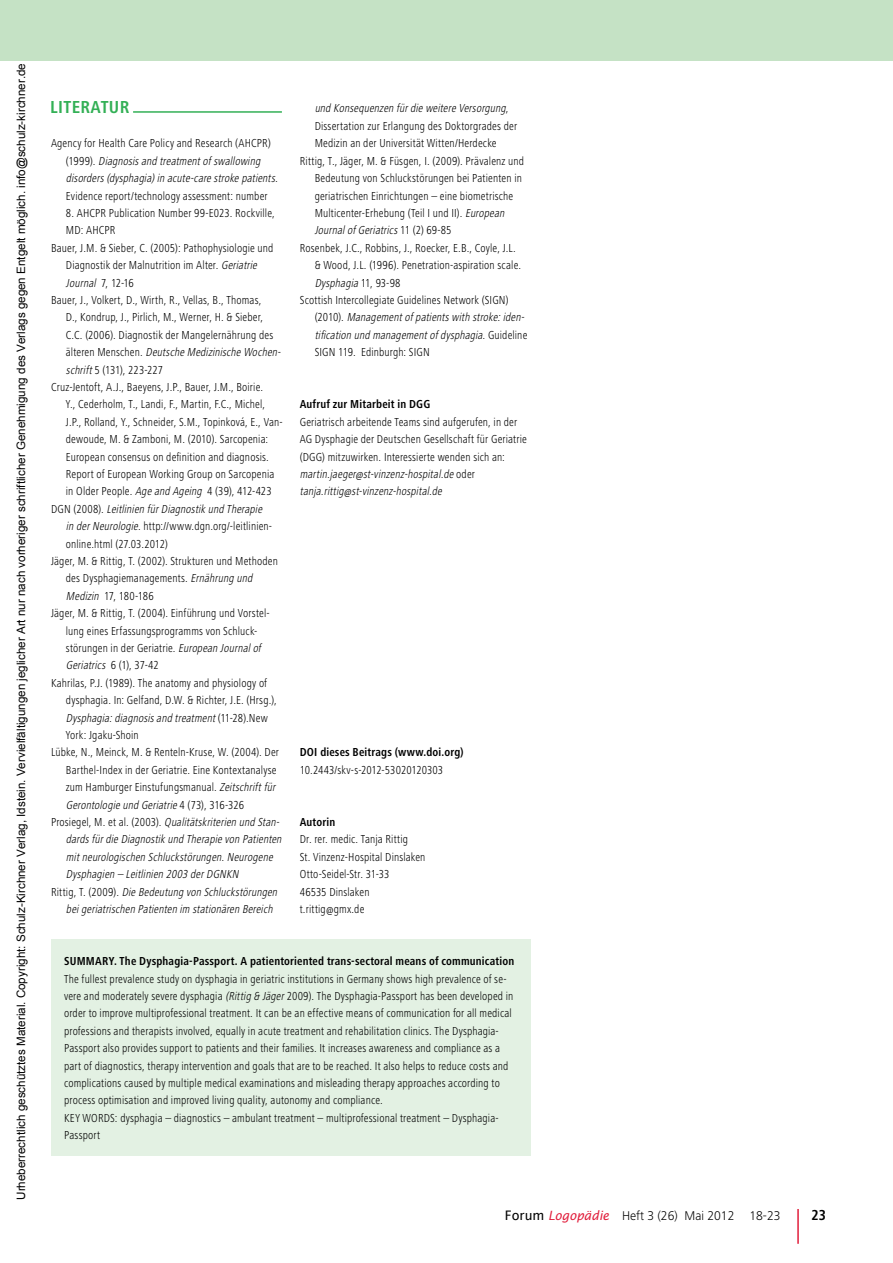
<style>
.page{position:relative;width:893px;height:1263px;background:#fff}
.page>*{position:absolute;margin:0;border:0;box-sizing:border-box;transform-origin:0 0}
.t1{font:700 condensed 18px "Frutiger Next LT";letter-spacing:.02em;color:#33b056}
.t2{font:700 condensed 15px "Frutiger Next LT";color:#000}
.t3{font:300 13.2px "Frutiger Next LT";color:#000}
.t4{font:300 condensed 12px/17.4px "Frutiger Next LT";letter-spacing:.01em;color:#000}
.t5{font:italic 300 condensed 12px/17.4px "Frutiger Next LT";color:#000}
.t6{font:700 condensed 12px "Frutiger Next LT";letter-spacing:.015em;color:#000}
.t7{font:11.55px "Arial";color:#000}
.s1{font-style:normal}
.s2{font-style:italic}
.s3{font-family:"Lucida Sans Unicode";font-weight:400}
.s4{font-family:"Lucida Sans";font-weight:400;font-style:italic;font-size:12.75px;color:#e11e3c}
</style>
<div class="page">
<hr style="left:797px;top:1209px;width:2px;height:35px;background:#e11e3c">
<div style="left:0;top:0;width:893px;height:61px;background:#c5e2c5"></div>
<div style="left:51px;top:939px;width:480px;height:217px;background:#e3f1e3"></div>
<hr style="left:133px;top:111px;width:149px;height:2px;background:#33b056">
<p class="t7" style="left:14px;top:1200px;width:1138px;rotate:-90deg">Urheberrechtlich geschütztes Material. Copyright: Schulz-Kirchner Verlag, Idstein. Vervielfältigungen jeglicher Art nur nach vorheriger schriftlicher Genehmigung des Verlags gegen Entgelt möglich. info@schulz-kirchner.de</p>
<h1 class="t1" style="left:50px;top:97px;width:81px">LITERATUR</h1>
<p class="t5" style="left:66px;top:135px;width:216px;text-indent:-15px"><span class="s1">Agency for Health Care Policy and Research (AHCPR)<br>( 1 9 9 9 ) .</span> Diagnosisand treatmentofswallowing disorders(dysphagia)in acute-carestrokepatients.</p>
<p class="t4" style="left:66px;top:187px;width:203px">Evidence report/technology assessment: number</p>
<p class="t4" style="left:66px;top:204px;width:210px">8. AHCPR Publication Number 99-E023. Rockville,</p>
<p class="t4" style="left:66px;top:222px;width:51px">MD: AHCPR</p>
<p class="t4" style="left:51px;top:239px;width:224px">Bauer, J.M. &amp; Sieber, C. (2005): Pathophysiologie und</p>
<p class="t4" style="left:66px;top:256px;width:195px">Diagnostik der Malnutrition im Alter. <span class="s2">Geriatrie</span></p>
<p class="t5" style="left:66px;top:274px;width:70px">Journal <span class="s1">7, 1 2 -1 6</span></p>
<p class="t4" style="left:51px;top:291px;width:212px">Bauer, J., Volkert, D., Wirth, R., Vellas, B., Thomas,</p>
<p class="t4" style="left:66px;top:309px;width:199px">D., Kondrup, J., Pirlich, M., Werner, H. &amp; Sieber,</p>
<p class="t4" style="left:66px;top:326px;width:209px">C.C. (2006). Diagnostik der Mangelernährung des</p>
<p class="t5" style="left:66px;top:343px;width:219px"><span class="s1">ä l t e r e n M e n s c h e n .</span> DeutscheMedizinischeWochen-</p>
<p class="t4" style="left:66px;top:361px;width:99px"><span class="s2">schrift</span>5 (131), 223-227</p>
<p class="t4" style="left:51px;top:378px;width:214px">Cruz-Jentoft, A.J., Baeyens, J.P., Bauer, J.M., Boirie.</p>
<p class="t4" style="left:66px;top:396px;width:201px">Y., Cederholm, T., Landi, F., Martin, F.C., Michel,</p>
<p class="t4" style="left:66px;top:413px;width:218px">J.P., Rolland, Y., Schneider, S.M., Topinková, E., Van-</p>
<p class="t4" style="left:66px;top:430px;width:204px">dewoude, M. &amp; Zamboni, M. (2010). Sarcopenia:</p>
<p class="t4" style="left:66px;top:448px;width:204px">European consensus on definition and diagnosis.</p>
<p class="t4" style="left:66px;top:465px;width:210px">Report of European Working Group on Sarcopenia</p>
<p class="t4" style="left:66px;top:483px;width:207px">in Older People. <span class="s2">Ageand Ageing</span> 4 (39), 412-423</p>
<p class="t5" style="left:51px;top:500px;width:215px"><span class="s1">D G N ( 2 0 0 8 ) .</span> Leitlinien fürDiagnostikund Therapie</p>
<p class="t4" style="left:66px;top:517px;width:208px"><span class="s2">in derNeurologie</span>. http://www.dgn.org/-leitlinien-</p>
<p class="t4" style="left:66px;top:535px;width:104px">online.html (27.03.2012)</p>
<p class="t4" style="left:51px;top:552px;width:228px">Jäger, M. &amp; Rittig, T. (2002). Strukturen und Methoden</p>
<p class="t4" style="left:66px;top:570px;width:190px">des Dysphagiemanagements. <span class="s2">Ernährung und</span></p>
<p class="t4" style="left:66px;top:587px;width:89px"><span class="s2">Medizin</span> 17, 180-186</p>
<p class="t4" style="left:51px;top:604px;width:220px">Jäger, M. &amp; Rittig, T. (2004). Einführung und Vorstel-</p>
<p class="t4" style="left:66px;top:622px;width:193px">lung eines Erfassungsprogramms von Schluck-</p>
<p class="t4" style="left:66px;top:639px;width:199px">störungen in der Geriatrie. <span class="s2">European Journalof</span></p>
<p class="t5" style="left:66px;top:657px;width:94px">Geriatrics <span class="s1">6 ( 1 ) , 3 7 - 4 2</span></p>
<p class="t4" style="left:51px;top:674px;width:218px">Kahrilas, P.J. (1989). The anatomy and physiology of</p>
<p class="t4" style="left:66px;top:691px;width:212px">dysphagia. In: Gelfand, D.W. &amp; Richter, J.E. (Hrsg.),</p>
<p class="t5" style="left:66px;top:709px;width:203px">Dysphagia:diagnosisand treatment<span class="s1">( 11 - 2 8 ) . N e w</span></p>
<p class="t4" style="left:66px;top:726px;width:74px">York: Jgaku-Shoin</p>
<p class="t4" style="left:51px;top:744px;width:230px">Lübke, N., Meinck, M. &amp; Renteln-Kruse, W. (2004). Der</p>
<p class="t4" style="left:66px;top:761px;width:212px">Barthel-Index in der Geriatrie. Eine Kontextanalyse</p>
<p class="t4" style="left:66px;top:778px;width:213px">zum Hamburger Einstufungsmanual. <span class="s2">Zeitschriftfür</span></p>
<p class="t5" style="left:66px;top:796px;width:180px">Gerontologieund Geriatrie<span class="s1">4 ( 7 3 ) , 3 1 6 - 3 2 6</span></p>
<p class="t5" style="left:51px;top:813px;width:232px"><span class="s1">P ro s i e g e l , M . et a l . (2 0 0 3 ) .</span> Qualitätskriterien und Stan-</p>
<p class="t5" style="left:66px;top:831px;width:220px">dardsfürdieDiagnostikund Therapievon Patienten</p>
<p class="t5" style="left:66px;top:848px;width:211px">mitneurologischen Schluckstörungen.Neurogene</p>
<p class="t5" style="left:66px;top:865px;width:177px">Dysphagien – Leitlinien 2003 derDGNKN</p>
<p class="t5" style="left:51px;top:883px;width:230px"><span class="s1">R i t t i g , T . ( 2 0 0 9 ) .</span> DieBedeutung von Schluckstörungen</p>
<p class="t5" style="left:66px;top:900px;width:211px">beigeriatrischen Patienten im stationären Bereich</p>
<p class="t5" style="left:315px;top:100px;width:195px">und Konsequenzen fürdieweitereVersorgung<span class="s1">,</span></p>
<p class="t4" style="left:315px;top:117px;width:204px">Dissertation zur Erlangung des Doktorgrades der</p>
<p class="t4" style="left:315px;top:135px;width:183px">Medizin an der Universität Witten/Herdecke</p>
<p class="t4" style="left:300px;top:152px;width:226px">Rittig, T., Jäger, M. &amp; Füsgen, I. (2009). Prävalenz und</p>
<p class="t4" style="left:315px;top:169px;width:209px">Bedeutung von Schluckstörungen bei Patienten in</p>
<p class="t4" style="left:315px;top:187px;width:200px">geriatrischen Einrichtungen – eine biometrische</p>
<p class="t4" style="left:315px;top:204px;width:194px">Multicenter-Erhebung (Teil I und II). <span class="s2">European</span></p>
<p class="t5" style="left:315px;top:222px;width:138px">JournalofGeriatrics<span class="s1">11 ( 2 ) 6 9 - 8 5</span></p>
<p class="t4" style="left:300px;top:239px;width:218px">Rosenbek, J.C., Robbins, J., Roecker, E.B., Coyle, J.L.</p>
<p class="t4" style="left:315px;top:256px;width:208px">&amp; Wood, J.L. (1996). Penetration-aspiration scale.</p>
<p class="t5" style="left:315px;top:274px;width:87px">Dysphagia <span class="s1">11 , 9 3 - 9 8</span></p>
<p class="t4" style="left:300px;top:291px;width:210px">Scottish Intercollegiate Guidelines Network (SIGN)</p>
<p class="t5" style="left:315px;top:309px;width:213px"><span class="s1">( 2 0 1 0 ) .</span> Managementofpatientswith stroke:iden-</p>
<p class="t5" style="left:315px;top:326px;width:214px">tification und managementofdysphagia.<span class="s1">G u i d e l i n e</span></p>
<p class="t4" style="left:315px;top:343px;width:117px">SIGN 119. Edinburgh: SIGN</p>
<p class="t6" style="left:300px;top:398px;width:132px">Aufruf zur Mitarbeit in DGG</p>
<p class="t4" style="left:300px;top:413px;width:229px">Geriatrisch arbeitende Teams sind aufgerufen, in der AG Dysphagie der Deutschen Gesellschaft für Geriatrie (DGG) mitzuwirken. Interessierte wenden sich an: <span class="s2">martin.jaeger@st-vinzenz-hospital.de</span> o d e r <span class="s2">tanja.rittig@st-vinzenz-hospital.de</span></p>
<p class="t6" style="left:300px;top:746px;width:165px">DOI dieses Beitrags (www.doi.org)</p>
<p class="t4" style="left:300px;top:761px;width:145px">10.2443/skv-s-2012-53020120303</p>
<p class="t6" style="left:300px;top:815px;width:37px">Autorin</p>
<p class="t4" style="left:300px;top:831px;width:127px">Dr. rer. medic. Tanja Rittig<br>St. Vinzenz-Hospital Dinslaken<br>Otto-Seidel-Str. 31-33<br>46535 Dinslaken t.rittig@gmx.de</p>
<p class="t6" style="left:64px;top:954px;width:452px">SUMMARY. The Dysphagia-Passport. A patientoriented trans-sectoral means of communication</p>
<p class="t4" style="left:64px;top:970px;width:451px">The fullest prevalence study on dysphagia in geriatric institutions in Germany shows high prevalence of se&shy;vere and moderately severe dysphagia <span class="s2">(Rittig &amp; Jäger</span>2009). The Dysphagia-Passport has been developed in order to improve multiprofessional treatment. It can be an effective means of communication for all medical professions and therapists involved, equally in acute treatment and rehabilitation clinics. The Dysphagia-Passport also provides support to patients and their families. It increases awareness and compliance as a part of diagnostics, therapy intervention and goals that are to be reached. It also helps to reduce costs and complications caused by multiple medical examinations and misleading therapy approaches according to process optimisation and improved living quality, autonomy and compliance.<br>KEY WORDS: dysphagia – diagnostics – ambulant treatment – multiprofessional treatment – Dysphagia-Passport</p>
<p class="t3" style="left:505px;top:1208px;width:277px"><span class="s3">Forum</span> <span class="s4">Logopädie</span> Heft 3 (26) Mai 2012 18-23</p>
<p class="t2" style="left:811px;top:1206px;width:16px">23</p>
</div>
